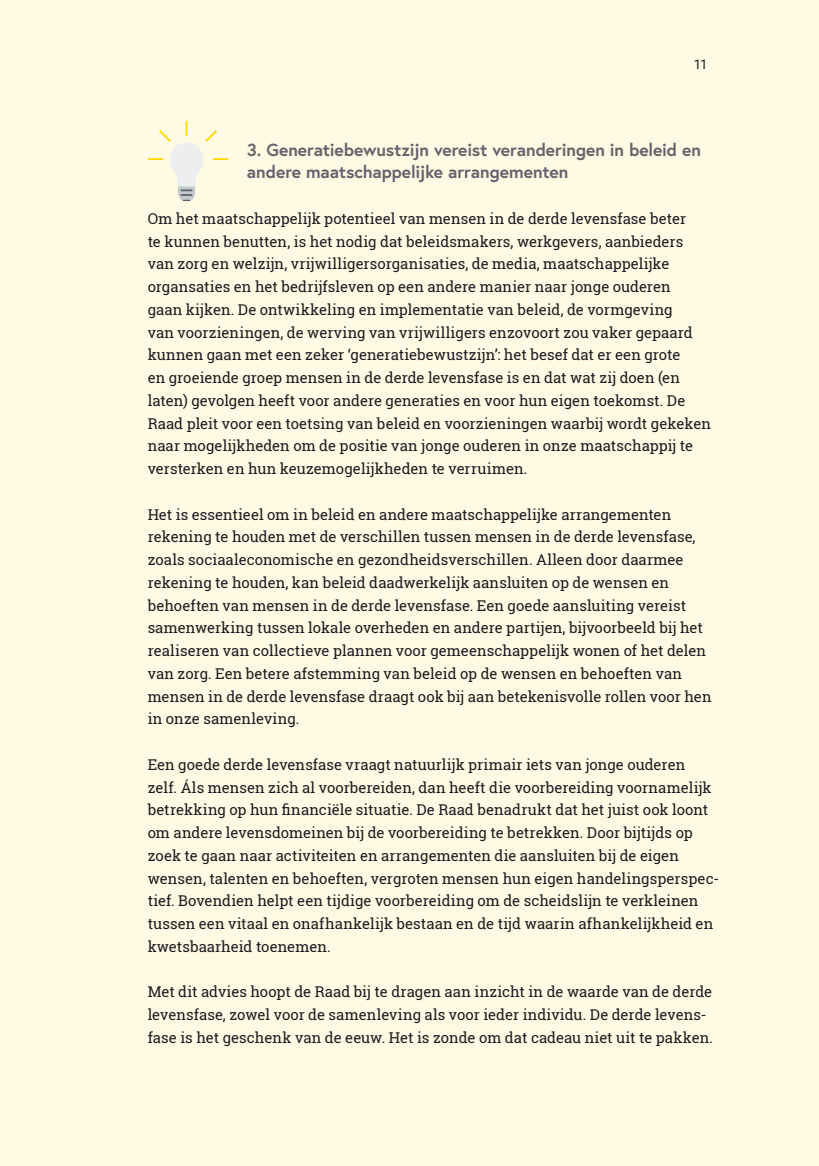
<style>
.page{position:relative;width:819px;height:1166px;background:#fffae3}
.page>*{position:absolute;margin:0;border:0;box-sizing:border-box;transform-origin:0 0}
.t1{font:700 17.5px/22.8px "Europa";letter-spacing:-.005em;color:#64626c}
.t2{font:14.88px/22.8px "Roboto Slab";letter-spacing:.005em;color:#1b1c20}
.t3{font:13.3px "Roboto";color:#1b1c20}
</style>
<div class="page">
<svg style="left:147px;top:120px;width:82px;height:81px"></svg>
<p class="t3" style="left:693px;top:54px;width:16px">11</p>
<p class="t1" style="left:247px;top:138px;width:455px">3. Generatiebewustzijn vereist veranderingen in beleid en andere maatschappelijke arrangementen</p>
<p class="t2" style="left:148px;top:207px;width:565px">Om het maatschappelijk potentieel van mensen in de derde levensfase beter<br>te kunnen benutten, is het nodig dat beleidsmakers, werkgevers, aanbieders van zorg en welzijn, vrijwilligersorganisaties, de media, maatschappelijke organsaties en het bedrijfsleven op een andere manier naar jonge ouderen<br>gaan kijken. De ontwikkeling en implementatie van beleid, de vormgeving<br>van voorzieningen, de werving van vrijwilligers enzovoort zou vaker gepaard kunnen gaan met een zeker ‘generatiebewustzijn’: het besef dat er een grote<br>en groeiende groep mensen in de derde levensfase is en dat wat zij doen (en laten) gevolgen heeft voor andere generaties en voor hun eigen toekomst. De Raad pleit voor een toetsing van beleid en voorzieningen waarbij wordt gekeken naar mogelijkheden om de positie van jonge ouderen in onze maatschappij te versterken en hun keuzemogelijkheden te verruimen.</p>
<p class="t2" style="left:148px;top:503px;width:565px">Het is essentieel om in beleid en andere maatschappelijke arrangementen rekening te houden met de verschillen tussen mensen in de derde levensfase, zoals sociaaleconomische en gezondheidsverschillen. Alleen door daarmee rekening te houden, kan beleid daadwerkelijk aansluiten op de wensen en behoeften van mensen in de derde levensfase. Een goede aansluiting vereist samenwerking tussen lokale overheden en andere partijen, bijvoorbeeld bij het realiseren van collectieve plannen voor gemeenschappelijk wonen of het delen van zorg. Een betere afstemming van beleid op de wensen en behoeften van mensen in de derde levensfase draagt ook bij aan betekenisvolle rollen voor hen in onze samenleving.</p>
<p class="t2" style="left:148px;top:753px;width:573px">Een goede derde levensfase vraagt natuurlijk primair iets van jonge ouderen<br>zelf. Áls mensen zich al voorbereiden, dan heeft die voorbereiding voornamelijk betrekking op hun financiële situatie. De Raad benadrukt dat het juist ook loont om andere levensdomeinen bij de voorbereiding te betrekken. Door bijtijds op zoek te gaan naar activiteiten en arrangementen die aansluiten bij de eigen wensen, talenten en behoeften, vergroten mensen hun eigen handelingsperspec&shy;tief. Bovendien helpt een tijdige voorbereiding om de scheidslijn te verkleinen tussen een vitaal en onafhankelijk bestaan en de tijd waarin afhankelijkheid en kwetsbaarheid toenemen.</p>
<p class="t2" style="left:148px;top:980px;width:567px">Met dit advies hoopt de Raad bij te dragen aan inzicht in de waarde van de derde levensfase, zowel voor de samenleving als voor ieder individu. De derde levens&shy;fase is het geschenk van de eeuw. Het is zonde om dat cadeau niet uit te pakken.</p>
</div>
